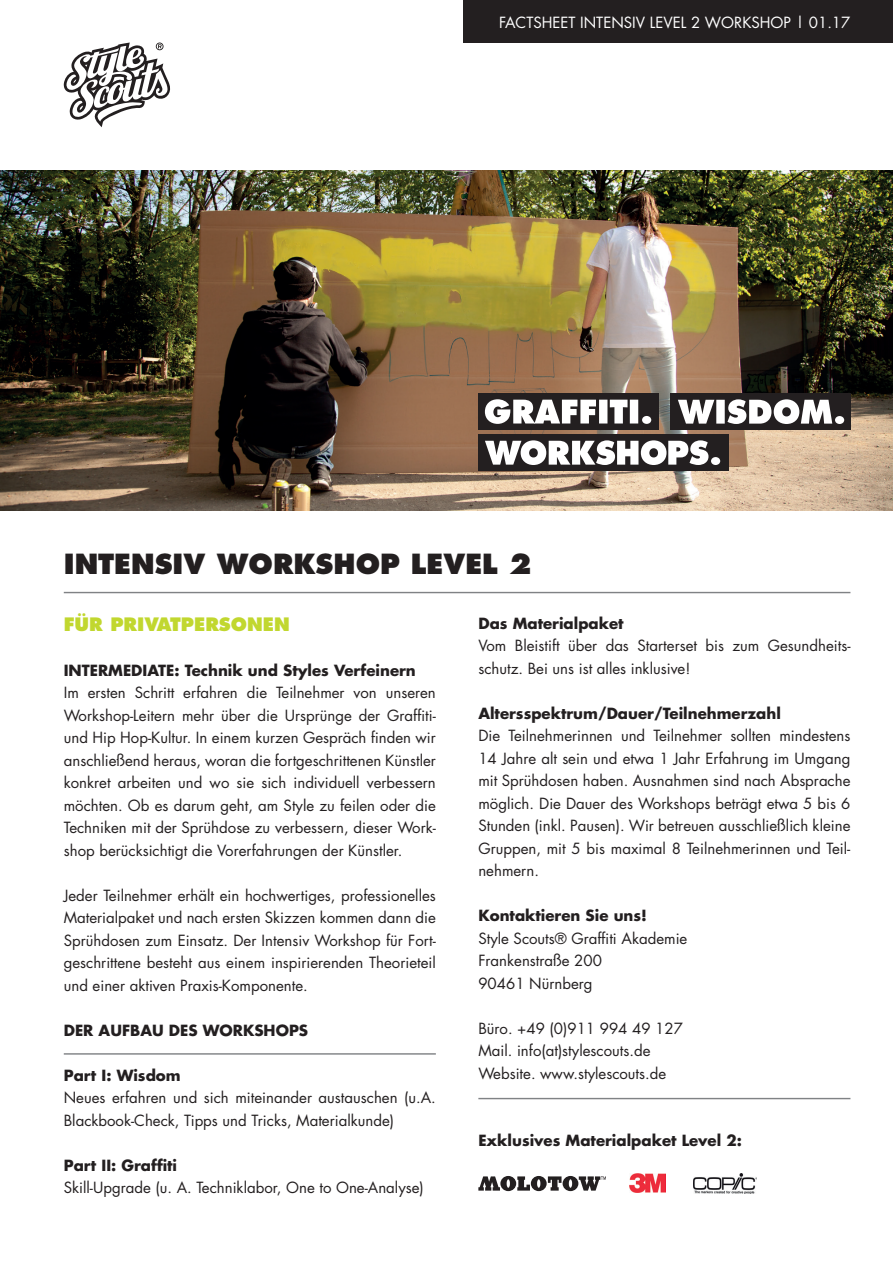
<style>
.page{position:relative;width:893px;height:1263px;background:#fff}
.page>*{position:absolute;margin:0;border:0;box-sizing:border-box;transform-origin:0 0}
.t1{font:800 27px "Futura";color:#231f20}
.t2{font:800 18px "Futura";color:#c1d72f}
.t3{font:15px/22.5px "Futura";color:#231f20}
.t4{font:700 15px "Futura";color:#231f20}
.t5{font:15px "Futura";color:#fff}
</style>
<div class="page">
<svg style="left:64px;top:43px;width:106px;height:84px"></svg>
<img style="left:0;top:170px;width:893px;height:340px">
<div style="left:478px;top:393px;width:181px;height:37px;background:#231f20"></div>
<svg style="left:485px;top:399px;width:166px;height:25px"></svg>
<div style="left:669px;top:393px;width:181px;height:37px;background:#231f20"></div>
<svg style="left:678px;top:399px;width:166px;height:25px"></svg>
<div style="left:478px;top:434px;width:251px;height:37px;background:#231f20"></div>
<svg style="left:485px;top:440px;width:235px;height:25px"></svg>
<hr style="left:64px;top:592px;width:786px;height:1px;background:#808285">
<hr style="left:64px;top:1053px;width:372px;height:2px;background:#808285">
<hr style="left:478px;top:1098px;width:372px;height:1px;background:#808285">
<div style="left:463px;top:0;width:430px;height:43px;background:#231f20"></div>
<svg style="left:478px;top:1176px;width:128px;height:15px"></svg>
<img style="left:629px;top:1174px;width:36px;height:19px">
<img style="left:693px;top:1173px;width:64px;height:20px">
<p class="t5" style="left:499px;top:12px;width:353px">FACTSHEET INTENSIV LEVEL 2 WORKSHOP | 01.17</p>
<h1 class="t1" style="left:64px;top:547px;width:469px">INTENSIV WORKSHOP LEVEL 2</h1>
<p class="t2" style="left:64px;top:613px;width:227px">FÜR PRIVATPERSONEN</p>
<p class="t4" style="left:64px;top:660px;width:354px">INTERMEDIATE: Technik und Styles Verfeinern</p>
<p class="t3" style="left:64px;top:681px;width:374px;text-align:justify">Im ersten Schritt erfahren die Teilnehmer von unseren Workshop-Leitern mehr über die Ursprünge der Graffiti&shy;und Hip Hop-Kultur. In einem kurzen Gespräch finden wir anschließend heraus, woran die fortgeschrittenen Künstler konkret arbeiten und wo sie sich individuell verbessern möchten. Ob es darum geht, am Style zu feilen oder die Techniken mit der Sprühdose zu verbessern, dieser Work&shy;shop berücksichtigt die Vorerfahrungen der Künstler.</p>
<p class="t3" style="left:64px;top:884px;width:374px;text-align:justify">Jeder Teilnehmer erhält ein hochwertiges, professionelles Materialpaket und nach ersten Skizzen kommen dann die Sprühdosen zum Einsatz. Der Intensiv Workshop für Fort&shy;geschrittene besteht aus einem inspirierenden Theorieteil und einer aktiven Praxis-Komponente.</p>
<p class="t4" style="left:64px;top:1020px;width:246px">DER AUFBAU DES WORKSHOPS</p>
<p class="t4" style="left:64px;top:1065px;width:118px">Part I: Wisdom</p>
<p class="t3" style="left:64px;top:1086px;width:374px">Neues erfahren und sich miteinander austauschen (u.A.<br>Blackbook-Check, Tipps und Tricks, Materialkunde)</p>
<p class="t4" style="left:64px;top:1155px;width:115px">Part II: Graffiti</p>
<p class="t3" style="left:64px;top:1176px;width:362px">Skill-Upgrade (u. A. Techniklabor, One to One-Analyse)</p>
<p class="t4" style="left:478px;top:613px;width:147px">Das Materialpaket</p>
<p class="t3" style="left:478px;top:634px;width:374px">Vom Bleistift über das Starterset bis zum Gesundheits&shy;schutz. Bei uns ist alles inklusive!</p>
<p class="t4" style="left:478px;top:703px;width:304px">Altersspektrum/Dauer/Teilnehmerzahl</p>
<p class="t3" style="left:478px;top:724px;width:374px;text-align:justify">Die Teilnehmerinnen und Teilnehmer sollten mindestens 14 Jahre alt sein und etwa 1 Jahr Erfahrung im Umgang mit Sprühdosen haben. Ausnahmen sind nach Absprache möglich. Die Dauer des Workshops beträgt etwa 5 bis 6<br>Stunden (inkl. Pausen). Wir betreuen ausschließlich kleine Gruppen, mit 5 bis maximal 8 Teilnehmerinnen und Teil&shy;nehmern.</p>
<p class="t4" style="left:478px;top:905px;width:170px">Kontaktieren Sie uns!</p>
<p class="t3" style="left:478px;top:927px;width:210px">Style Scouts® Graffiti Akademie<br>Frankenstraße 200<br>90461 Nürnberg</p>
<p class="t3" style="left:478px;top:1017px;width:206px">Büro. +49 (0)911 994 49 127<br>Mail. info(at)stylescouts.de<br>Website. www.stylescouts.de</p>
<p class="t4" style="left:478px;top:1130px;width:265px">Exklusives Materialpaket Level 2:</p>
</div>
